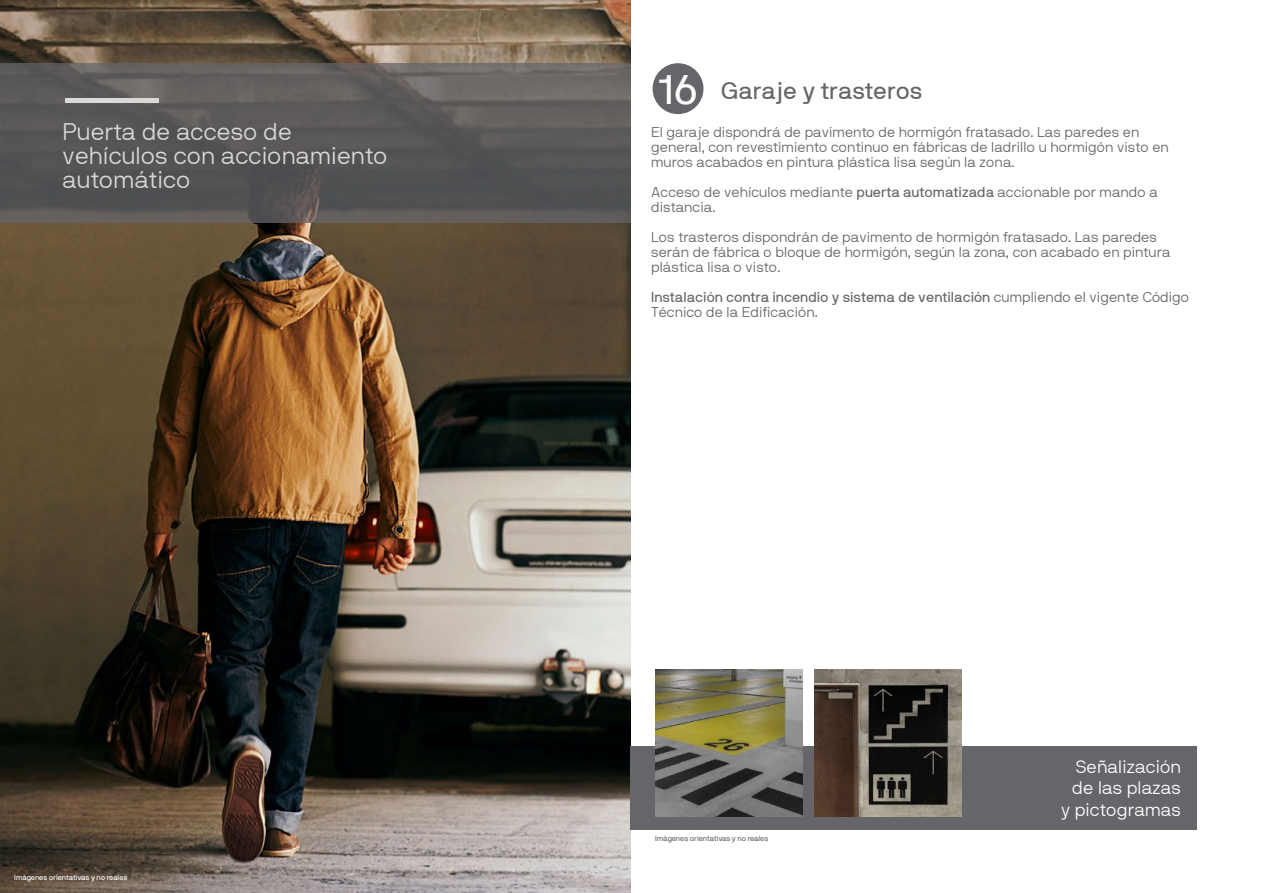
<style>
.page{position:relative;width:1263px;height:893px;background:#fff}
.page>*{position:absolute;margin:0;border:0;box-sizing:border-box;transform-origin:0 0}
.t1{font:24px/24px "NB International Light Webfont";color:#dbd9d7}
.t2{font:24px "NB International Regular Webfont";color:#65656a}
.t3{font:18px/21.6px "NB International Light Webfont";color:#fff;text-align:right}
.t4{font:14.25px/15px "NB International Light Webfont";color:#65656a}
.t5{font:14.25px "NB International Regular Webfont";color:#65656a}
.t6{font:7.5px "NB International Pro";color:#fff}
.t7{font:7.5px "NB International Pro";color:#65656a}
.s1{font-size:41.1px;color:#fff}
.s2{font-family:"NB International Regular Webfont"}
.s3{font-family:"NB International Light Webfont"}
</style>
<div class="page">
<img style="left:0;top:0;width:630px;height:893px">
<svg style="left:0;top:63px;width:631px;height:160px;background:#5a5859"></svg>
<div style="left:653px;top:63px;width:50px;height:51px;background:#65656a;border-radius:50%"></div>
<div style="left:65px;top:98px;width:93px;height:5px;background:#dbd9d7"></div>
<div style="left:630px;top:746px;width:567px;height:83px;background:#65656a"></div>
<img style="left:656px;top:670px;width:146px;height:147px">
<img style="left:814px;top:670px;width:147px;height:147px">
<h1 class="t1" style="left:63px;top:120px;width:327px">Puerta de acceso de vehículos con accionamiento automático</h1>
<p class="t6" style="left:14px;top:873px;width:115px">Imágenes orientativas y no reales</p>
<h1 class="t2" style="left:659px;top:77px;width:265px"><span class="s1">16</span> Garaje y trasteros</h1>
<p class="t4" style="left:651px;top:124px;width:519px">El garaje dispondrá de pavimento de hormigón fratasado. Las paredes en general, con revestimiento continuo en fábricas de ladrillo u hormigón visto en muros acabados en pintura plástica lisa según la zona.</p>
<p class="t4" style="left:651px;top:184px;width:508px">Acceso de vehículos mediante <span class="s2">puerta automatizada</span> accionable por mando a distancia.</p>
<p class="t4" style="left:651px;top:229px;width:521px">Los trasteros dispondrán de pavimento de hormigón fratasado. Las paredes serán de fábrica o bloque de hormigón, según la zona, con acabado en pintura plástica lisa o visto.</p>
<p class="t5" style="left:651px;top:289px;width:540px">Instalación contra incendio y sistema de ventilación <span class="s3">cumpliendo el vigente Código</span></p>
<p class="t4" style="left:651px;top:304px;width:168px">Técnico de la Edificación.</p>
<p class="t7" style="left:655px;top:834px;width:115px">Imágenes orientativas y no reales</p>
<p class="t3" style="left:1061px;top:755px;width:122px">Señalización de las plazas y pictogramas</p>
</div>
